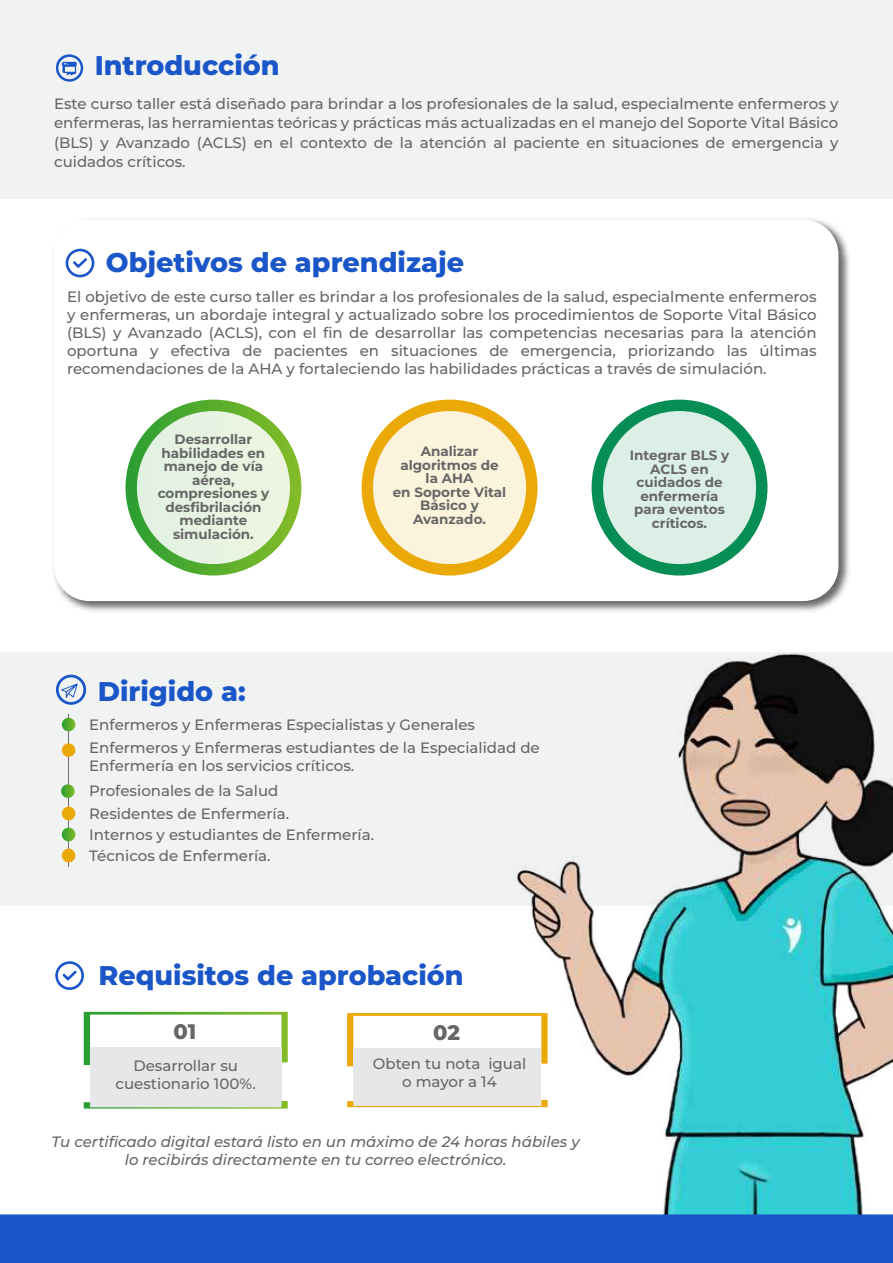
<style>
.page{position:relative;width:893px;height:1263px;background:#fff}
.page>*{position:absolute;margin:0;border:0;box-sizing:border-box;transform-origin:0 0}
.t1{font:800 27px "Montserrat";color:#1b56c9}
.t2{font:800 21px "Montserrat";color:#666}
.t3{font:500 15px/18px "Montserrat";color:#666}
.t4{font:italic 500 15px/18px "Montserrat";color:#666;text-align:center}
.t5{font:700 13.5px/13.5px "Montserrat";color:#666;text-align:center}
</style>
<div class="page">
<div style="left:0;top:652px;width:893px;height:254px;background:#f1f2f2"></div>
<img style="left:54px;top:219px;width:796px;height:393px">
<div style="left:54px;top:220px;width:784px;height:381px;background:#fff;border-radius:35px"></div>
<div style="left:0;top:0;width:893px;height:199px;background:#f1f2f2"></div>
<svg style="left:55px;top:54px;width:28px;height:28px"></svg>
<svg style="left:66px;top:249px;width:28px;height:28px"></svg>
<svg style="left:125px;top:400px;width:176px;height:175px"></svg>
<div style="left:137px;top:411px;width:153px;height:153px;background:#e7f3e2;border-radius:50%"></div>
<div style="left:592px;top:400px;width:175px;height:175px;background:#068e54;border-radius:50%"></div>
<div style="left:603px;top:411px;width:153px;height:153px;background:#dcefe7;border-radius:50%"></div>
<div style="left:362px;top:400px;width:175px;height:175px;background:#eaa906;border-radius:50%"></div>
<div style="left:373px;top:411px;width:153px;height:153px;background:#fcf3dc;border-radius:50%"></div>
<svg style="left:56px;top:675px;width:30px;height:30px"></svg>
<hr style="left:68px;top:714px;width:1px;height:152px;background:#6d6e71">
<svg style="left:62px;top:718px;width:13px;height:13px"></svg>
<div style="left:62px;top:743px;width:13px;height:14px;background:#eaa906;border-radius:50%"></div>
<svg style="left:61px;top:784px;width:14px;height:14px"></svg>
<svg style="left:62px;top:827px;width:13px;height:14px"></svg>
<div style="left:62px;top:849px;width:13px;height:13px;background:#eaa906;border-radius:50%"></div>
<div style="left:62px;top:807px;width:13px;height:13px;background:#eaa906;border-radius:50%"></div>
<svg style="left:55px;top:961px;width:29px;height:29px"></svg>
<svg style="left:84px;top:1012px;width:204px;height:53px"></svg>
<div style="left:90px;top:1047px;width:191px;height:60px;background:#e6e7e8"></div>
<svg style="left:84px;top:1101px;width:204px;height:7px"></svg>
<svg style="left:347px;top:1013px;width:149px;height:53px"></svg>
<div style="left:353px;top:1048px;width:188px;height:58px;background:#e6e7e8"></div>
<svg style="left:347px;top:1101px;width:149px;height:6px"></svg>
<img style="left:496px;top:653px;width:397px;height:561px">
<div style="left:0;top:1214px;width:893px;height:49px;background:#1b56c9"></div>
<h1 class="t1" style="left:95px;top:46px;width:186px">Introducción</h1>
<p class="t3" style="left:54px;top:93px;width:786px;line-height:19.5px;text-align:justify">Este curso taller está diseñado para brindar a los profesionales de la salud, especialmente enfermeros y enfermeras, las herramientas teóricas y prácticas más actualizadas en el manejo del Soporte Vital Básico (BLS) y Avanzado (ACLS) en el contexto de la atención al paciente en situaciones de emergencia y cuidados críticos.</p>
<h1 class="t1" style="left:106px;top:242px;width:360px">Objetivos de aprendizaje</h1>
<p class="t3" style="left:67px;top:287px;width:751px;text-align:justify">El objetivo de este curso taller es brindar a los profesionales de la salud, especialmente enfermeros y enfermeras, un abordaje integral y actualizado sobre los procedimientos de Soporte Vital Básico (BLS) y Avanzado (ACLS), con el fin de desarrollar las competencias necesarias para la atención oportuna y efectiva de pacientes en situaciones de emergencia, priorizando las últimas recomendaciones de la AHA y fortaleciendo las habilidades prácticas a través de simulación.</p>
<p class="t5" style="left:158px;top:432px;width:113px">Desarrollar habilidades en manejo de vía aérea, compresiones y desfibrilación mediante simulación.</p>
<p class="t5" style="left:393px;top:444px;width:115px">Analizar algoritmos de la AHA<br>en Soporte Vital<br>Básico y<br>Avanzado.</p>
<p class="t5" style="left:630px;top:448px;width:101px">Integrar BLS y<br>ACLS en cuidados de enfermería para eventos críticos.</p>
<h1 class="t1" style="left:98px;top:671px;width:149px">Dirigido a:</h1>
<p class="t3" style="left:89px;top:712px;width:452px;line-height:23.5px">Enfermeros y Enfermeras Especialistas y Generales<br>Enfermeros y Enfermeras estudiantes de la Especialidad de</p>
<p class="t3" style="left:89px;top:753px;width:267px;line-height:24.5px">Enfermería en los servicios críticos.<br>Profesionales de la Salud</p>
<p class="t3" style="left:89px;top:804px;width:201px">Residentes de Enfermería.</p>
<p class="t3" style="left:89px;top:823px;width:286px;line-height:21.1px">Internos y estudiantes de Enfermería.<br>Técnicos de Enfermería.</p>
<h1 class="t1" style="left:98px;top:956px;width:367px">Requisitos de aprobación</h1>
<h2 class="t2" style="left:174px;top:1016px;width:24px">01</h2>
<p class="t3" style="left:116px;top:1056px;width:142px;text-align:center">Desarrollar su cuestionario 100%.</p>
<h2 class="t2" style="left:433px;top:1017px;width:28px">02</h2>
<p class="t3" style="left:373px;top:1053px;width:155px;text-align:center">Obten tu nota igual o mayor a 14</p>
<p class="t4" style="left:52px;top:1132px;width:530px">Tu certificado digital estará listo en un máximo de 24 horas hábiles y lo recibirás directamente en tu correo electrónico.</p>
</div>
